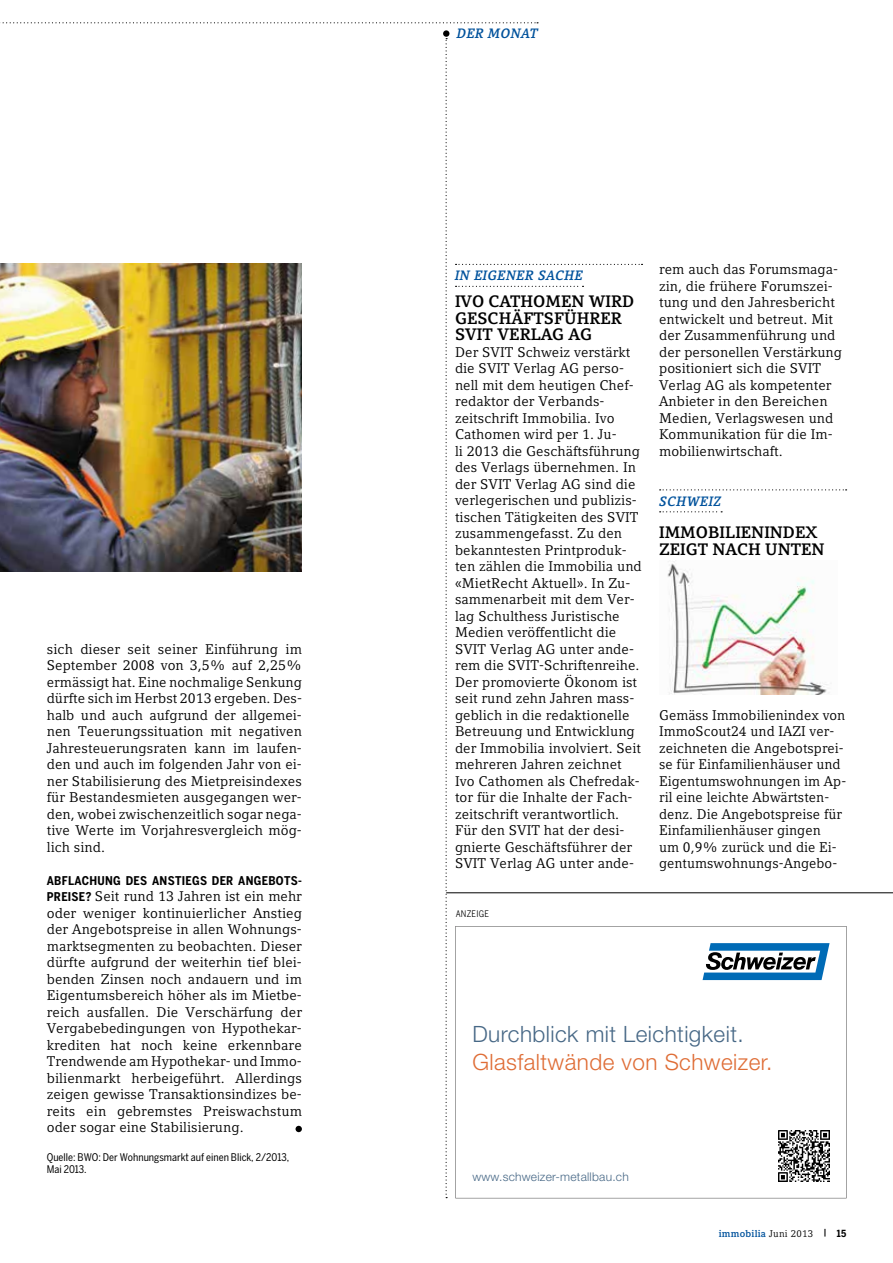
<style>
.page{position:relative;width:893px;height:1263px;background:#fff}
.page>*{position:absolute;margin:0;border:0;box-sizing:border-box;transform-origin:0 0}
.t1{font:300 22.5px "Helvetica Neue LT";letter-spacing:.02em;color:#476886}
.t2{font:300 22.5px "Helvetica Neue LT";letter-spacing:.02em;color:#df6d36}
.t3{font:700 16.5px/16.5px "Compatil Letter LT Pro";color:#000}
.t4{font:13.95px/16.5px "Compatil Letter LT Pro";letter-spacing:.005em;color:#000}
.t5{font:italic 700 13.5px "Compatil Letter LT Pro";letter-spacing:.025em;color:#00529c}
.t6{font:700 12px "Benton Sans Cond";letter-spacing:.025em;color:#000}
.t7{font:300 12px "Helvetica Neue LT";letter-spacing:.02em;color:#476886}
.t8{font:10.5px/12px "Benton Sans Cond";color:#000}
.t9{font:700 9.75px "Compatil Letter LT Pro";letter-spacing:.025em;color:#00529c}
.t10{font:9px "Minion Pro";color:#000}
.t11{font:9px "Benton Sans Cond";letter-spacing:.025em;color:#000}
.s1{font-family:"Benton Sans Cond";font-weight:700;font-size:12px}
.s2{font-weight:400;color:#000}
.s3{color:#000}
.s4{font-family:"Benton Sans Cond";color:#000}
</style>
<div class="page">
<svg style="left:0;top:22px;width:538px;height:1px"></svg>
<div style="left:443px;top:30px;width:6px;height:7px;background:#000;border-radius:50%"></div>
<img style="left:0;top:264px;width:302px;height:307px">
<svg style="left:660px;top:489px;width:187px;height:1px"></svg>
<svg style="left:660px;top:511px;width:62px;height:1px"></svg>
<img style="left:667px;top:560px;width:161px;height:134px">
<svg style="left:296px;top:1126px;width:6px;height:6px"></svg>
<svg style="left:642px;top:926px;width:204px;height:272px"></svg>
<svg style="left:703px;top:943px;width:126px;height:37px"></svg>
<img style="left:778px;top:1130px;width:51px;height:51px">
<svg style="left:446px;top:38px;width:196px;height:1161px"></svg>
<hr style="left:446px;top:892px;width:447px;height:1px;background:#000">
<p class="t4" style="left:47px;top:641px;width:257px;text-align:justify">sich dieser seit seiner Einführung im September 2008 von 3,5% auf 2,25% ermässigt hat. Eine nochmalige Senkung dürfte sich im Herbst 2013 ergeben. Des&shy;halb und auch aufgrund der allgemei&shy;nen Teuerungssituation mit negativen Jahresteuerungsraten kann im laufen&shy;den und auch im folgenden Jahr von ei&shy;ner Stabilisierung des Mietpreisindexes für Bestandesmieten ausgegangen wer&shy;den, wobei zwischenzeitlich sogar nega&shy;tive Werte im Vorjahresvergleich mög&shy;lich sind.</p>
<p class="t6" style="left:47px;top:873px;width:257px">ABFLACHUNG DES ANSTIEGS DER ANGEBOTS-</p>
<p class="t4" style="left:47px;top:888px;width:257px;text-align:justify"><span class="s1">PREISE?</span> Seit rund 13 Jahren ist ein mehr oder weniger kontinuierlicher Anstieg der Angebotspreise in allen Wohnungs&shy;marktsegmenten zu beobachten. Dieser dürfte aufgrund der weiterhin tief blei&shy;benden Zinsen noch andauern und im Eigentumsbereich höher als im Mietbe&shy;reich ausfallen. Die Verschärfung der Vergabebedingungen von Hypothekar&shy;krediten hat noch keine erkennbare Trendwende am Hypothekar- und Immo&shy;bilienmarkt herbeigeführt. Allerdings zeigen gewisse Transaktionsindizes be&shy;reits ein gebremstes Preiswachstum oder sogar eine Stabilisierung.</p>
<p class="t8" style="left:47px;top:1151px;width:244px">Quelle: BWO: Der Wohnungsmarkt auf einen Blick, 2/2013,<br>Mai 2013.</p>
<p class="t5" style="left:457px;top:26px;width:83px">DER MONAT</p>
<p class="t5" style="left:455px;top:268px;width:130px">IN EIGENER SACHE</p>
<p class="t3" style="left:455px;top:293px;width:178px">IVO CATHOMEN WIRD<br>GESCHÄFTSFÜHRER<br>SVIT VERLAG AG</p>
<p class="t4" style="left:455px;top:344px;width:188px">Der SVIT Schweiz verstärkt die SVIT Verlag AG perso&shy;nell mit dem heutigen Chef&shy;redaktor der Verbands&shy;zeitschrift Immobilia. Ivo<br>Cathomen wird per 1. Ju-<br>li 2013 die Geschäftsführung des Verlags übernehmen. In der SVIT Verlag AG sind die verlegerischen und publizis&shy;tischen Tätigkeiten des SVIT zusammengefasst. Zu den bekanntesten Printproduk&shy;ten zählen die Immobilia und «MietRecht Aktuell». In Zu&shy;sammenarbeit mit dem Ver&shy;lag Schulthess Juristische<br>Medien veröffentlicht die<br>SVIT Verlag AG unter ande&shy;rem die SVIT-Schriftenreihe.<br>Der promovierte Ökonom ist seit rund zehn Jahren mass&shy;geblich in die redaktionelle<br>Betreuung und Entwicklung der Immobilia involviert. Seit mehreren Jahren zeichnet<br>Ivo Cathomen als Chefredak&shy;tor für die Inhalte der Fach&shy;zeitschrift verantwortlich.<br>Für den SVIT hat der desi&shy;gnierte Geschäftsführer der<br>SVIT Verlag AG unter ande-</p>
<p class="t11" style="left:456px;top:908px;width:35px">ANZEIGE</p>
<p class="t4" style="left:659px;top:261px;width:184px">rem auch das Forumsmaga&shy;zin, die frühere Forumszei&shy;tung und den Jahresbericht entwickelt und betreut. Mit der Zusammenführung und der personellen Verstärkung positioniert sich die SVIT<br>Verlag AG als kompetenter<br>Anbieter in den Bereichen<br>Medien, Verlagswesen und<br>Kommunikation für die Im&shy;mobilienwirtschaft.</p>
<p class="t5" style="left:659px;top:493px;width:64px">SCHWEIZ</p>
<p class="t3" style="left:659px;top:524px;width:167px">IMMOBILIENINDEX<br>ZEIGT NACH UNTEN</p>
<p class="t4" style="left:659px;top:707px;width:189px">Gemäss Immobilienindex von<br>ImmoScout24 und IAZI ver&shy;zeichneten die Angebotsprei&shy;se für Einfamilienhäuser und<br>Eigentumswohnungen im Ap&shy;ril eine leichte Abwärtsten&shy;denz. Die Angebotspreise für<br>Einfamilienhäuser gingen<br>um 0,9% zurück und die Ei&shy;gentumswohnungs-Angebo-</p>
<h1 class="t1" style="left:472px;top:1020px;width:273px">Durchblick mit Leichtigkeit.</h1>
<h1 class="t2" style="left:472px;top:1048px;width:302px">Glasfaltwände von Schweizer.</h1>
<p class="t7" style="left:472px;top:1169px;width:158px">www.schweizer-metallbau.ch</p>
<p class="t9" style="left:719px;top:1227px;width:129px">IMMOBILIA <span class="s2">Juni 2013</span> <span class="s3">|</span> <span class="s4">15</span></p>
<p class="t10" style="left:783px;top:1230px;width:76px">15.06.2012 12:02:26</p>
</div>
